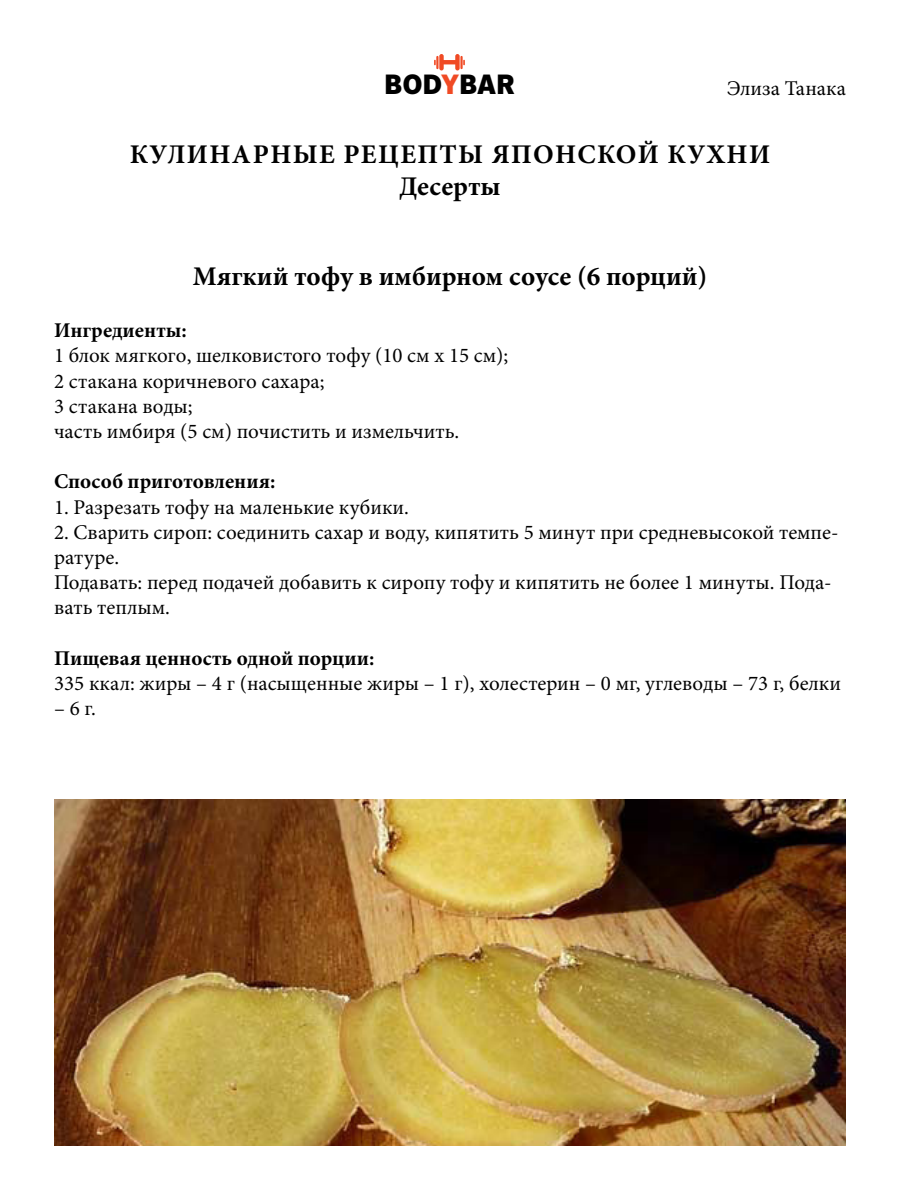
<style>
.page{position:relative;width:900px;height:1200px;background:#fff}
.page>*{position:absolute;margin:0;border:0;box-sizing:border-box;transform-origin:0 0}
.t1{font:700 27px/32.4px "Minion Pro";letter-spacing:.05em;color:#000;text-align:center}
.t2{font:700 27px "Minion Pro";letter-spacing:.015em;color:#000}
.t3{font:900 27px "Sero Pro";color:#000}
.t4{font:21px/25.2px "Minion Pro";color:#000}
.t5{font:700 21px "Minion Pro";color:#000}
.s1{color:#f04a24}
</style>
<div class="page">
<svg style="left:434px;top:54px;width:31px;height:16px"></svg>
<img style="left:54px;top:800px;width:792px;height:346px">
<p class="t3" style="left:384px;top:67px;width:133px">BOD<span class="s1">Y</span>BAR</p>
<p class="t4" style="left:727px;top:76px;width:120px">Элиза Танака</p>
<p class="t1" style="left:130px;top:137px;width:642px">КУЛИНАРНЫЕ РЕЦЕПТЫ ЯПОНСКОЙ КУХНИ<br>Десерты</p>
<p class="t2" style="left:193px;top:257px;width:516px">Мягкий тофу в имбирном соусе (6 порций)</p>
<p class="t5" style="left:54px;top:316px;width:134px">Ингредиенты:</p>
<p class="t4" style="left:54px;top:343px;width:456px">1 блок мягкого, шелковистого тофу (10 см х 15 см); 2 стакана коричневого сахара;<br>3 стакана воды;<br>часть имбиря (5 см) почистить и измельчить.</p>
<p class="t5" style="left:54px;top:467px;width:223px">Способ приготовления:</p>
<p class="t4" style="left:54px;top:494px;width:357px">1. Разрезать тофу на маленькие кубики.</p>
<p class="t4" style="left:54px;top:520px;width:786px">2. Сварить сироп: соединить сахар и воду, кипятить 5 минут при средневысокой темпе&shy;ратуре.<br>Подавать: перед подачей добавить к сиропу тофу и кипятить не более 1 минуты. Пода&shy;вать теплым.</p>
<p class="t5" style="left:54px;top:643px;width:322px">Пищевая ценность одной порции:</p>
<p class="t4" style="left:54px;top:671px;width:789px">335 ккал: жиры – 4 г (насыщенные жиры – 1 г), холестерин – 0 мг, углеводы – 73 г, белки</p>
<p class="t4" style="left:54px;top:696px;width:43px">– 6 г.</p>
</div>
